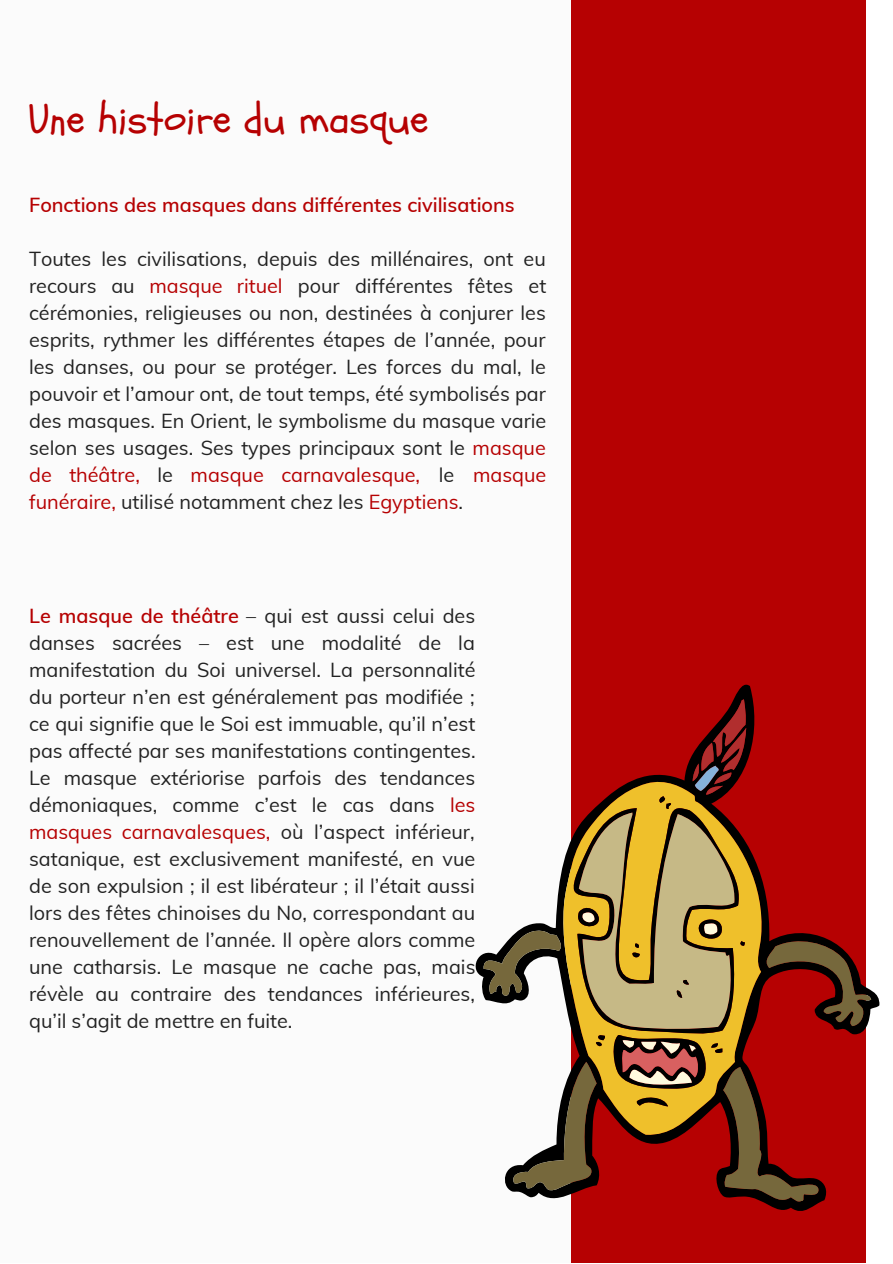
<style>
.page{position:relative;width:893px;height:1264px;background:#fff}
.page>*{position:absolute;margin:0;border:0;box-sizing:border-box;transform-origin:0 0}
.t1{font:42px "Schoolbell";color:#b60102}
.t2{font:19.8px/27px "Muli";color:#222;text-align:justify}
.t3{font:600 19.8px "Muli";color:#b60102}
.s1{color:#b60102}
.s2{font-weight:600;color:#b60102}
</style>
<div class="page">
<div style="left:0;top:0;width:570px;height:1262px;background:#fbfbfb"></div>
<div style="left:570px;top:0;width:295px;height:1262px;background:#b60102"></div>
<svg style="left:483px;top:699px;width:388px;height:506px"></svg>
<h1 class="t1" style="left:29px;top:92px;width:401px">Une histoire du masque</h1>
<p class="t3" style="left:29px;top:192px;width:487px">Fonctions des masques dans différentes civilisations</p>
<p class="t2" style="left:29px;top:245px;width:518px">Toutes les civilisations, depuis des millénaires, ont eu recours au <span class="s1">masque rituel</span> pour différentes fêtes et cérémonies, religieuses ou non, destinées à conjurer les esprits, rythmer les différentes étapes de l’année, pour les danses, ou pour se protéger. Les forces du mal, le pouvoir et l’amour ont, de tout temps, été symbolisés par des masques. En Orient, le symbolisme du masque varie selon ses usages. Ses types principaux sont le <span class="s1">masque de théâtre,</span> le <span class="s1">masque carnavalesque,</span> le <span class="s1">masque funéraire,</span> utilisé notamment chez les <span class="s1">Egyptiens</span>.</p>
<p class="t2" style="left:29px;top:602px;width:448px"><span class="s2">Le masque de théâtre</span> – qui est aussi celui des danses sacrées – est une modalité de la manifestation du Soi universel. La personnalité du porteur n’en est généralement pas modifiée ; ce qui signifie que le Soi est immuable, qu’il n’est pas affecté par ses manifestations contingentes.<br>Le masque extériorise parfois des tendances démoniaques, comme c’est le cas dans <span class="s1">les masques carnavalesques,</span> où l’aspect inférieur, satanique, est exclusivement manifesté, en vue de son expulsion ; il est libérateur ; il l’était aussi lors des fêtes chinoises du No, correspondant au renouvellement de l’année. Il opère alors comme une catharsis. Le masque ne cache pas, mais révèle au contraire des tendances inférieures, qu’il s’agit de mettre en fuite.</p>
</div>
